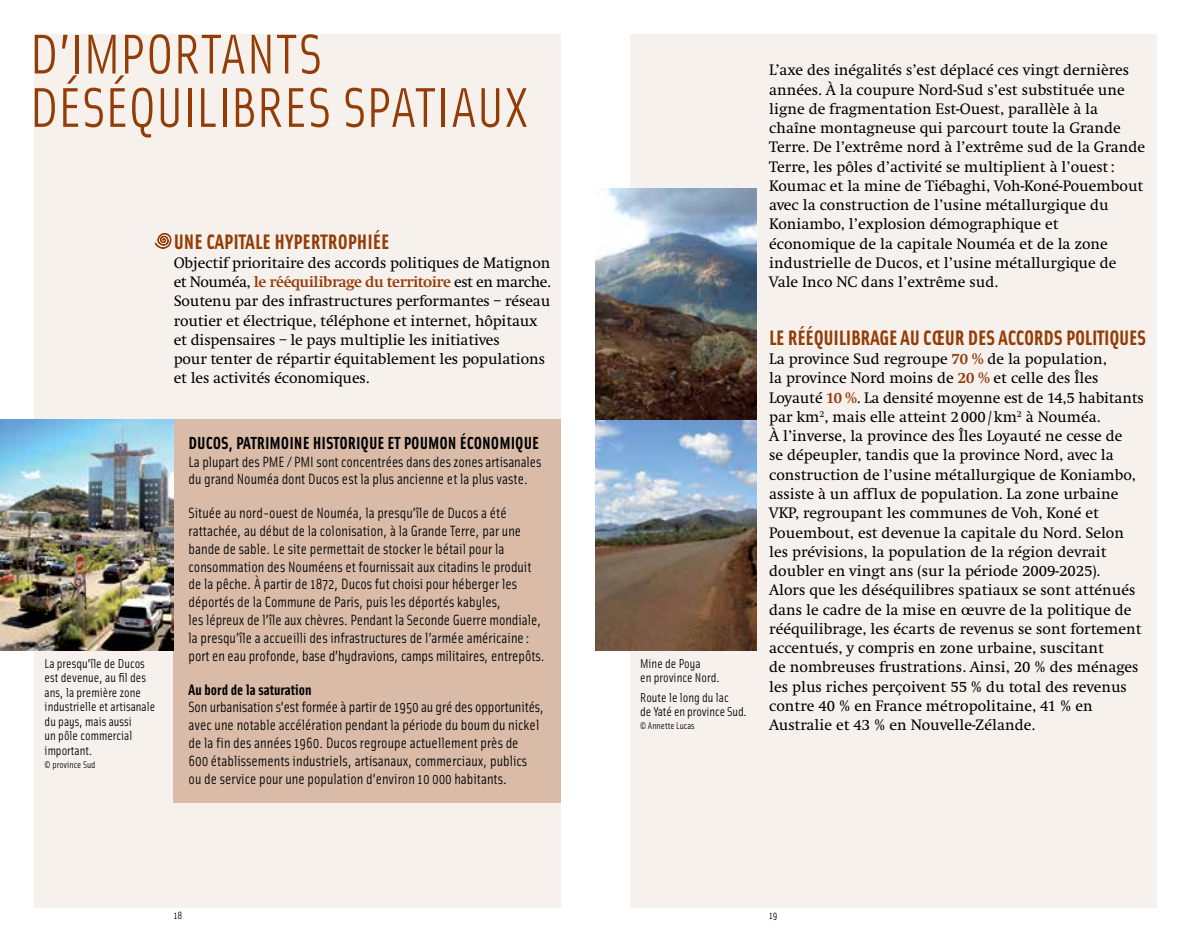
<style>
.page{position:relative;width:1191px;height:943px;background:#fff}
.page>*{position:absolute;margin:0;border:0;box-sizing:border-box;transform-origin:0 0}
.t1{font:56px/53.4px "Solex";letter-spacing:.005em;color:#933c06}
.t2{font:700 21px "Solex";letter-spacing:-.01em;color:#933c06}
.t3{font:700 17.5px "Solex";color:#000}
.t4{font:15.75px/19.2px "Swift";color:#000}
.t5{font:700 15.22px "Solex";color:#000}
.t6{font:14.88px/17.8px "Solex";color:#000}
.t7{font:12.95px/14.5px "Solex";color:#000}
.t8{font:10.5px "Solex";color:#000}
.t9{font:9.62px "Solex";color:#000}
.s1{font-weight:700;color:#933c06}
</style>
<div class="page">
<div style="left:35px;top:35px;width:526px;height:873px;background:#f7f1ee"></div>
<div style="left:630px;top:35px;width:526px;height:873px;background:#f7f1ee"></div>
<div style="left:174px;top:419px;width:387px;height:383px;background:#d9bba8"></div>
<img style="left:0;top:419px;width:174px;height:231px">
<img style="left:595px;top:189px;width:161px;height:461px">
<svg style="left:155px;top:233px;width:17px;height:16px"></svg>
<h1 class="t1" style="left:30px;top:25px;width:500px">D’IMPORTANTS<br>DÉSÉQUILIBRES SPATIAUX</h1>
<p class="t7" style="left:45px;top:655px;width:112px">La presqu’île de Ducos est devenue, au fil des ans, la première zone industrielle et artisanale du pays, mais aussi<br>un pôle commercial important.</p>
<p class="t9" style="left:45px;top:758px;width:52px">© province Sud</p>
<h2 class="t2" style="left:174px;top:227px;width:217px">UNE CAPITALE HYPERTROPHIÉE</h2>
<p class="t4" style="left:174px;top:253px;width:379px">Objectif prioritaire des accords politiques de Matignon et Nouméa, <span class="s1">le rééquilibrage du territoire</span> est en marche.<br>Soutenu par des infrastructures performantes – réseau routier et électrique, téléphone et internet, hôpitaux et dispensaires – le pays multiplie les initiatives<br>pour tenter de répartir équitablement les populations et les activités économiques.</p>
<p class="t3" style="left:189px;top:431px;width:352px">DUCOS, PATRIMOINE HISTORIQUE ET POUMON ÉCONOMIQUE</p>
<p class="t6" style="left:189px;top:452px;width:354px">La plupart des PME / PMI sont concentrées dans des zones artisanales du grand Nouméa dont Ducos est la plus ancienne et la plus vaste.</p>
<p class="t6" style="left:189px;top:503px;width:358px">Située au nord-ouest de Nouméa, la presqu’île de Ducos a été rattachée, au début de la colonisation, à la Grande Terre, par une bande de sable. Le site permettait de stocker le bétail pour la consommation des Nouméens et fournissait aux citadins le produit de la pêche. À partir de 1872, Ducos fut choisi pour héberger les déportés de la Commune de Paris, puis les déportés kabyles,<br>les lépreux de l’île aux chèvres. Pendant la Seconde Guerre mondiale, la presqu’île a accueilli des infrastructures de l’armée américaine : port en eau profonde, base d’hydravions, camps militaires, entrepôts.</p>
<p class="t5" style="left:189px;top:679px;width:125px">Au bord de la saturation</p>
<p class="t6" style="left:189px;top:697px;width:357px">Son urbanisation s’est formée à partir de 1950 au gré des opportunités, avec une notable accélération pendant la période du boum du nickel de la fin des années 1960. Ducos regroupe actuellement près de<br>600 établissements industriels, artisanaux, commerciaux, publics<br>ou de service pour une population d’environ 10 000 habitants.</p>
<p class="t7" style="left:640px;top:655px;width:81px">Mine de Poya<br>en province Nord.</p>
<p class="t7" style="left:640px;top:689px;width:108px">Route le long du lac<br>de Yaté en province Sud.</p>
<p class="t9" style="left:640px;top:719px;width:56px">© Annette Lucas</p>
<p class="t4" style="left:769px;top:61px;width:377px">L’axe des inégalités s’est déplacé ces vingt dernières années. À la coupure Nord-Sud s’est substituée une ligne de fragmentation Est-Ouest, parallèle à la chaîne montagneuse qui parcourt toute la Grande Terre. De l’extrême nord à l’extrême sud de la Grande Terre, les pôles d’activité se multiplient à l’ouest:<br>Koumac et la mine de Tiébaghi, Voh-Koné-Pouembout avec la construction de l’usine métallurgique du Koniambo, l’explosion démographique et économique de la capitale Nouméa et de la zone industrielle de Ducos, et l’usine métallurgique de Vale Inco NC dans l’extrême sud.</p>
<h2 class="t2" style="left:769px;top:324px;width:379px">LE RÉÉQUILIBRAGE AU CŒUR DES ACCORDS POLITIQUES</h2>
<p class="t4" style="left:769px;top:350px;width:376px">La province Sud regroupe <span class="s1">70 %</span> de la population,<br>la province Nord moins de <span class="s1">20 %</span> et celle des Îles Loyauté <span class="s1">10 %</span>. La densité moyenne est de 14,5 habitants par km<sup>2</sup>, mais elle atteint 2000/km<sup>2</sup> à Nouméa.<br>À l’inverse, la province des Îles Loyauté ne cesse de<br>se dépeupler, tandis que la province Nord, avec la construction de l’usine métallurgique de Koniambo, assiste à un afflux de population. La zone urbaine VKP, regroupant les communes de Voh, Koné et Pouembout, est devenue la capitale du Nord. Selon les prévisions, la population de la région devrait doubler en vingt ans (sur la période 2009-2025).<br>Alors que les déséquilibres spatiaux se sont atténués dans le cadre de la mise en œuvre de la politique de rééquilibrage, les écarts de revenus se sont fortement accentués, y compris en zone urbaine, suscitant<br>de nombreuses frustrations. Ainsi, 20 % des ménages les plus riches perçoivent 55 % du total des revenus contre 40 % en France métropolitaine, 41 % en Australie et 43 % en Nouvelle-Zélande.</p>
<p class="t8" style="left:174px;top:908px;width:10px">18</p>
<p class="t8" style="left:769px;top:908px;width:10px">19</p>
</div>
